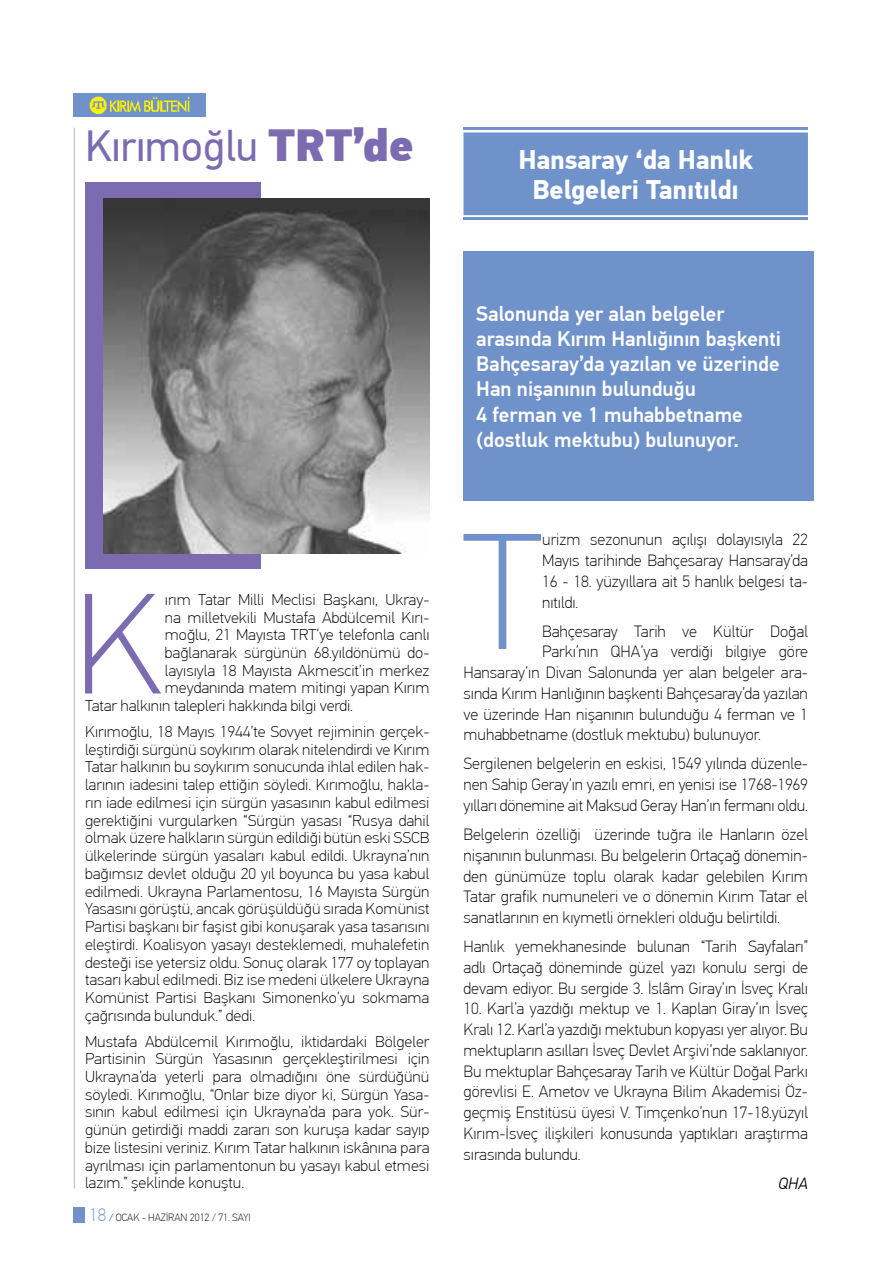
<style>
.page{position:relative;width:893px;height:1263px;background:#fff}
.page>*{position:absolute;margin:0;border:0;box-sizing:border-box;transform-origin:0 0}
.t1{font:100 165.15px "PF Din Text Pro";color:#6f92cb}
.t2{font:100 143.1px "PF Din Text Pro";color:#7b6bb0;scale:1.06 1}
.t3{font:43.5px "PF Din Text Pro";color:#7b6bb0}
.t4{font:700 27px/30px "PF Din Text Pro";letter-spacing:-.01em;color:#fff;text-align:center}
.t5{font:500 21px/25.2px "PF Din Text Pro";color:#fff}
.t6{font:100 16.35px/20.7px "PF Din Text Pro";color:#000;text-align:justify}
.t7{font:italic 300 16.35px "PF Din Text Pro";color:#000}
.t8{font:100 15.6px/17.7px "PF Din Text Pro";color:#000;text-align:justify;scale:1.06 1}
.t9{font:100 10.5px "PF Din Text Pro";color:#000}
.s1{font-weight:900;font-size:45px}
.s2{font-size:18px;color:#6f92cb}
</style>
<div class="page">
<img style="left:74px;top:94px;width:131px;height:23px">
<div style="left:74px;top:1207px;width:11px;height:15px;background:#6f92cb"></div>
<hr style="left:74px;top:128px;width:1px;height:1060px;background:#bcbec0">
<div style="left:85px;top:183px;width:175px;height:386px;background:#7b6bb0"></div>
<img style="left:103px;top:198px;width:326px;height:355px">
<hr style="left:463px;top:128px;width:345px;height:2px;background:#6f92cb">
<hr style="left:463px;top:218px;width:345px;height:2px;background:#6f92cb">
<div style="left:463px;top:132px;width:345px;height:83px;background:#6f92cb"></div>
<div style="left:463px;top:251px;width:351px;height:250px;background:#6f92cb"></div>
<h3 class="t3" style="left:85px;top:121px;width:330px">Kırımoğlu <span class="s1">TRT’de</span></h3>
<h3 class="t4" style="left:519px;top:145px;width:236px">Hansaray ‘da Hanlık<br>Belgeleri Tanıtıldı</h3>
<h2 class="t2" style="left:73px;top:563px;width:88px">K</h2>
<p class="t8" style="left:165px;top:591px;width:251px">ırım Tatar Milli Meclisi Başkanı, Ukray-</p>
<p class="t8" style="left:165px;top:608px;width:251px">na milletvekili Mustafa Abdülcemil Kırı-</p>
<p class="t8" style="left:165px;top:626px;width:251px">moğlu, 21 Mayısta TRT’ye telefonla canlı</p>
<p class="t8" style="left:165px;top:644px;width:251px">bağlanarak sürgünün 68.yıldönümü do-</p>
<p class="t8" style="left:165px;top:662px;width:251px">layısıyla 18 Mayısta Akmescit’in merkez</p>
<p class="t8" style="left:165px;top:679px;width:251px">meydanında matem mitingi yapan Kırım</p>
<p class="t8" style="left:85px;top:697px;width:254px">Tatar halkının talepleri hakkında bilgi verdi.</p>
<p class="t8" style="left:85px;top:723px;width:326px">Kırımoğlu, 18 Mayıs 1944’te Sovyet rejiminin gerçek&shy;leştirdiği sürgünü soykırım olarak nitelendirdi ve Kırım Tatar halkının bu soykırım sonucunda ihlal edilen hak&shy;larının iadesini talep ettiğin söyledi. Kırımoğlu, hakla&shy;rın iade edilmesi için sürgün yasasının kabul edilmesi gerektiğini vurgularken “Sürgün yasası “Rusya dahil olmak üzere halkların sürgün edildiği bütün eski SSCB ülkelerinde sürgün yasaları kabul edildi. Ukrayna’nın bağımsız devlet olduğu 20 yıl boyunca bu yasa kabul edilmedi. Ukrayna Parlamentosu, 16 Mayısta Sürgün Yasasını görüştü, ancak görüşüldüğü sırada Komünist Partisi başkanı bir faşist gibi konuşarak yasa tasarısını eleştirdi. Koalisyon yasayı desteklemedi, muhalefetin desteği ise yetersiz oldu. Sonuç olarak 177 oy toplayan tasarı kabul edilmedi. Biz ise medeni ülkelere Ukrayna Komünist Partisi Başkanı Simonenko’yu sokmama çağrısında bulunduk.” dedi.</p>
<p class="t8" style="left:85px;top:1032px;width:326px">Mustafa Abdülcemil Kırımoğlu, iktidardaki Bölgeler Partisinin Sürgün Yasasının gerçekleştirilmesi için Ukrayna’da yeterli para olmadığını öne sürdüğünü söyledi. Kırımoğlu, “Onlar bize diyor ki, Sürgün Yasa&shy;sının kabul edilmesi için Ukrayna’da para yok. Sür&shy;günün getirdiği maddi zararı son kuruşa kadar sayıp bize listesini veriniz. Kırım Tatar halkının iskânına para ayrılması için parlamentonun bu yasayı kabul etmesi lazım.” şeklinde konuştu.</p>
<p class="t9" style="left:89px;top:1212px;width:163px"><span class="s2">18</span> / OCAK - HAZİRAN 2012 / 71. SAYI</p>
<h3 class="t5" style="left:476px;top:301px;width:306px">Salonunda yer alan belgeler arasında Kırım Hanlığının başkenti<br>Bahçesaray’da yazılan ve üzerinde<br>Han nişanının bulunduğu<br>4 ferman ve 1 muhabbetname (dostluk mektubu) bulunuyor.</h3>
<h1 class="t1" style="left:462px;top:498px;width:81px">T</h1>
<p class="t6" style="left:542px;top:530px;width:267px">urizm sezonunun açılışı dolayısıyla 22<br>Mayıs tarihinde Bahçesaray Hansaray’da 16 - 18. yüzyıllara ait 5 hanlık belgesi ta&shy;nıtıldı.</p>
<p class="t6" style="left:542px;top:621px;width:267px">Bahçesaray Tarih ve Kültür Doğal</p>
<p class="t6" style="left:542px;top:642px;width:267px">Parkı’nın QHA’ya verdiği bilgiye göre</p>
<p class="t6" style="left:463px;top:662px;width:346px">Hansaray’ın Divan Salonunda yer alan belgeler ara-</p>
<p class="t6" style="left:463px;top:683px;width:346px">sında Kırım Hanlığının başkenti Bahçesaray’da yazılan</p>
<p class="t6" style="left:463px;top:704px;width:346px">ve üzerinde Han nişanının bulunduğu 4 ferman ve 1</p>
<p class="t6" style="left:463px;top:725px;width:299px">muhabbetname (dostluk mektubu) bulunuyor.</p>
<p class="t6" style="left:463px;top:754px;width:346px">Sergilenen belgelerin en eskisi, 1549 yılında düzenle&shy;nen Sahip Geray’ın yazılı emri, en yenisi ise 1768-1969 yılları dönemine ait Maksud Geray Han’ın fermanı oldu.</p>
<p class="t6" style="left:463px;top:824px;width:346px">Belgelerin özelliği üzerinde tuğra ile Hanların özel nişanının bulunması. Bu belgelerin Ortaçağ dönemin&shy;den günümüze toplu olarak kadar gelebilen Kırım Tatar grafik numuneleri ve o dönemin Kırım Tatar el sanatlarının en kıymetli örnekleri olduğu belirtildi.</p>
<p class="t6" style="left:463px;top:936px;width:346px">Hanlık yemekhanesinde bulunan “Tarih Sayfaları” adlı Ortaçağ döneminde güzel yazı konulu sergi de devam ediyor. Bu sergide 3. İslâm Giray’ın İsveç Kralı</p>
<p class="t6" style="left:463px;top:999px;width:346px">10. Karl’a yazdığı mektup ve 1. Kaplan Giray’ın İsveç Kralı 12. Karl’a yazdığı mektubun kopyası yer alıyor. Bu mektupların asılları İsveç Devlet Arşivi’nde saklanıyor.<br>Bu mektuplar Bahçesaray Tarih ve Kültür Doğal Parkı görevlisi E. Ametov ve Ukrayna Bilim Akademisi Öz&shy;geçmiş Enstitüsü üyesi V. Timçenko’nun 17-18.yüzyıl Kırım-İsveç ilişkileri konusunda yaptıkları araştırma sırasında bulundu.</p>
<p class="t7" style="left:778px;top:1174px;width:31px">QHA</p>
</div>
